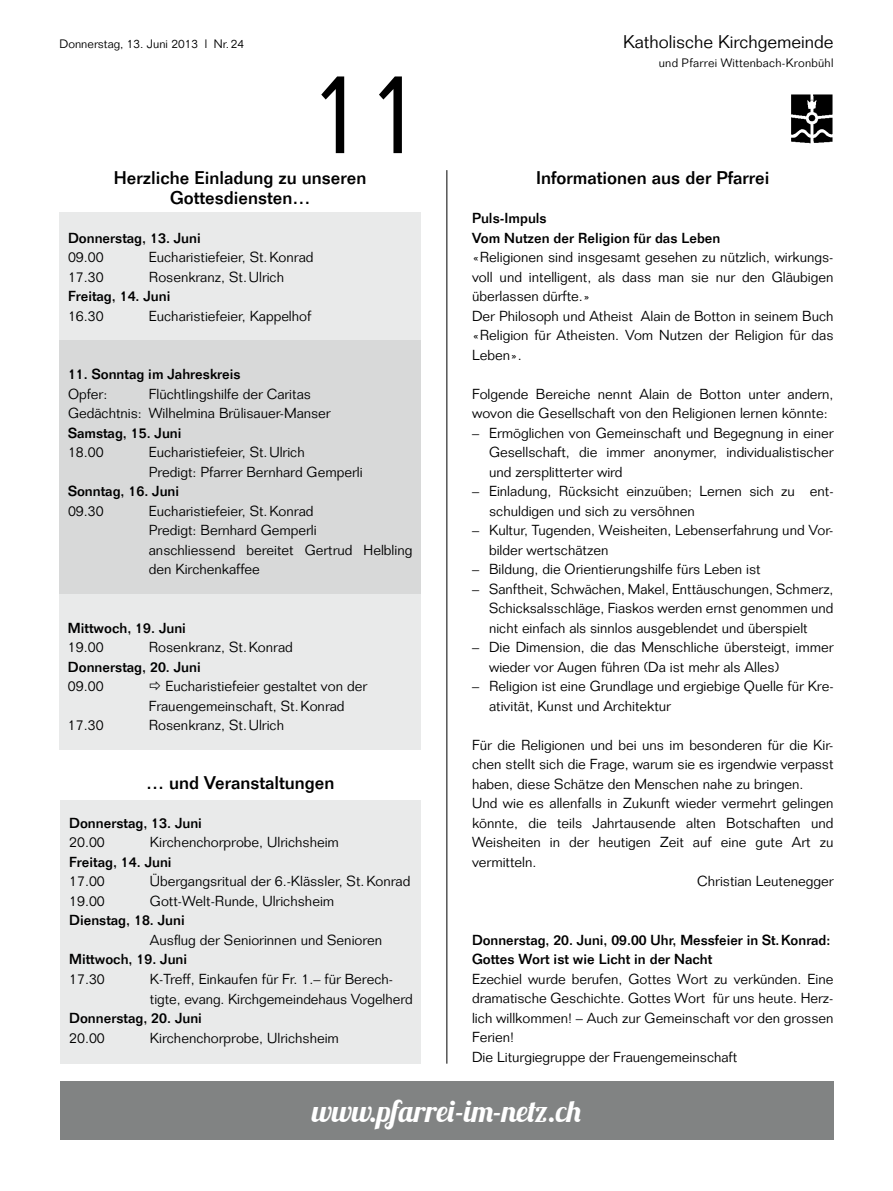
<style>
.page{position:relative;width:893px;height:1191px;background:#fff}
.page>*{position:absolute;margin:0;border:0;box-sizing:border-box;transform-origin:0 0}
.t1{font:300 114px "Folio";color:#000}
.t2{font:30px "Lobster 1.3";color:#fff}
.t3{font:500 18px/19.5px "Folio";color:#000;text-align:center}
.t4{font:300 18px "Folio";color:#000}
.t5{font:300 14.25px/19.5px "Folio";color:#000}
.t6{font:500 14.25px/19.5px "Folio";color:#000}
.t7{font:300 12px "Folio";letter-spacing:.015em;color:#000}
</style>
<div class="page">
<img style="left:791px;top:94px;width:42px;height:49px">
<hr style="left:446px;top:170px;width:1px;height:893px;background:#000">
<div style="left:59px;top:594px;width:362px;height:155px;background:#e9eaea"></div>
<div style="left:60px;top:213px;width:361px;height:127px;background:#e9eaea"></div>
<div style="left:60px;top:340px;width:361px;height:254px;background:#d8d9d9"></div>
<div style="left:61px;top:800px;width:360px;height:263px;background:#e9eaea"></div>
<div style="left:60px;top:1081px;width:773px;height:59px;background:#818383"></div>
<p class="t7" style="left:60px;top:36px;width:186px">Donnerstag, 13. Juni 2013 l Nr.24</p>
<h1 class="t1" style="left:306px;top:45px;width:123px">11</h1>
<p class="t4" style="left:623px;top:31px;width:212px">Katholische Kirchgemeinde</p>
<p class="t7" style="left:659px;top:56px;width:176px">und Pfarrei Wittenbach-Kronbühl</p>
<p class="t3" style="left:114px;top:168px;width:254px">Herzliche Einladung zu unseren<br>Gottesdiensten…</p>
<p class="t3" style="left:536px;top:168px;width:235px">Informationen aus der Pfarrei</p>
<p class="t6" style="left:472px;top:208px;width:250px">Puls-Impuls<br>Vom Nutzen der Religion für das Leben</p>
<p class="t5" style="left:472px;top:247px;width:363px">«Religionen sind insgesamt gesehen zu nützlich, wirkungs&shy;voll und intelligent, als dass man sie nur den Gläubigen überlassen dürfte.»<br>Der Philosoph und Atheist Alain de Botton in seinem Buch «Religion für Atheisten. Vom Nutzen der Religion für das Leben».</p>
<p class="t5" style="left:472px;top:384px;width:363px">Folgende Bereiche nennt Alain de Botton unter andern, wovon die Gesellschaft von den Religionen lernen könnte:</p>
<p class="t5" style="left:489px;top:423px;width:346px;text-align:justify;text-indent:-17px">– Ermöglichen von Gemeinschaft und Begegnung in einer Gesellschaft, die immer anonymer, individualistischer und zersplitterter wird</p>
<p class="t5" style="left:489px;top:481px;width:346px;text-indent:-17px">– Einladung, Rücksicht einzuüben; Lernen sich zu ent&shy;schuldigen und sich zu versöhnen</p>
<p class="t5" style="left:489px;top:520px;width:346px;text-indent:-17px">– Kultur, Tugenden, Weisheiten, Lebenserfahrung und Vor&shy;bilder wertschätzen</p>
<p class="t5" style="left:472px;top:559px;width:290px">– Bildung, die Orientierungshilfe fürs Leben ist</p>
<p class="t5" style="left:489px;top:579px;width:346px;text-align:justify;text-indent:-17px">– Sanftheit, Schwächen, Makel, Enttäuschungen, Schmerz, Schicksalsschläge, Fiaskos werden ernst genommen und nicht einfach als sinnlos ausgeblendet und überspielt</p>
<p class="t5" style="left:489px;top:637px;width:346px;text-indent:-17px">– Die Dimension, die das Menschliche übersteigt, immer wieder vor Augen führen (Da ist mehr als Alles)</p>
<p class="t5" style="left:489px;top:676px;width:346px;text-indent:-17px">– Religion ist eine Grundlage und ergiebige Quelle für Kre&shy;ativität, Kunst und Architektur</p>
<p class="t5" style="left:472px;top:735px;width:363px">Für die Religionen und bei uns im besonderen für die Kir-</p>
<p class="t5" style="left:472px;top:754px;width:363px">chen stellt sich die Frage, warum sie es irgendwie verpasst</p>
<p class="t5" style="left:472px;top:774px;width:333px">haben, diese Schätze den Menschen nahe zu bringen.</p>
<p class="t5" style="left:472px;top:793px;width:363px">Und wie es allenfalls in Zukunft wieder vermehrt gelingen</p>
<p class="t5" style="left:472px;top:813px;width:363px">könnte, die teils Jahrtausende alten Botschaften und</p>
<p class="t5" style="left:472px;top:832px;width:363px">Weisheiten in der heutigen Zeit auf eine gute Art zu</p>
<p class="t5" style="left:472px;top:852px;width:66px">vermitteln.</p>
<p class="t5" style="left:697px;top:871px;width:138px">Christian Leutenegger</p>
<p class="t6" style="left:68px;top:228px;width:134px">Donnerstag, 13. Juni</p>
<p class="t5" style="left:68px;top:247px;width:37px">09.00</p>
<p class="t5" style="left:149px;top:247px;width:166px">Eucharistiefeier, St.Konrad</p>
<p class="t5" style="left:68px;top:267px;width:37px">17.30</p>
<p class="t5" style="left:149px;top:267px;width:137px">Rosenkranz, St.Ulrich</p>
<p class="t6" style="left:68px;top:286px;width:104px">Freitag, 14. Juni</p>
<p class="t5" style="left:68px;top:306px;width:37px">16.30</p>
<p class="t5" style="left:149px;top:306px;width:164px">Eucharistiefeier, Kappelhof</p>
<p class="t6" style="left:68px;top:364px;width:174px">11. Sonntag im Jahreskreis</p>
<p class="t5" style="left:68px;top:384px;width:41px">Opfer:</p>
<p class="t5" style="left:68px;top:384px;width:264px;text-indent:81px">Flüchtlingshilfe der Caritas<br>Gedächtnis: Wilhelmina Brülisauer-Manser</p>
<p class="t6" style="left:68px;top:423px;width:115px">Samstag, 15. Juni</p>
<p class="t5" style="left:68px;top:442px;width:37px">18.00</p>
<p class="t5" style="left:149px;top:442px;width:215px">Eucharistiefeier, St.Ulrich<br>Predigt: Pfarrer Bernhard Gemperli</p>
<p class="t6" style="left:68px;top:481px;width:113px">Sonntag, 16. Juni</p>
<p class="t5" style="left:68px;top:501px;width:37px">09.30</p>
<p class="t5" style="left:149px;top:501px;width:265px">Eucharistiefeier, St.Konrad<br>Predigt: Bernhard Gemperli<br>anschliessend bereitet Gertrud Helbling den Kirchenkaffee</p>
<p class="t6" style="left:68px;top:618px;width:120px">Mittwoch, 19. Juni</p>
<p class="t5" style="left:68px;top:637px;width:37px">19.00</p>
<p class="t5" style="left:149px;top:637px;width:146px">Rosenkranz, St.Konrad</p>
<p class="t6" style="left:68px;top:657px;width:134px">Donnerstag, 20. Juni</p>
<p class="t5" style="left:68px;top:676px;width:37px">09.00</p>
<p class="t5" style="left:149px;top:676px;width:220px;text-indent:17px">Eucharistiefeier gestaltet von der<br>Frauengemeinschaft, St.Konrad</p>
<p class="t5" style="left:68px;top:715px;width:37px">17.30</p>
<p class="t5" style="left:149px;top:715px;width:137px">Rosenkranz, St.Ulrich</p>
<p class="t3" style="left:146px;top:772px;width:190px">… und Veranstaltungen</p>
<p class="t6" style="left:69px;top:813px;width:134px">Donnerstag, 13. Juni</p>
<p class="t5" style="left:69px;top:832px;width:37px">20.00</p>
<p class="t5" style="left:150px;top:832px;width:190px">Kirchenchorprobe, Ulrichsheim</p>
<p class="t6" style="left:69px;top:852px;width:104px">Freitag, 14. Juni</p>
<p class="t5" style="left:69px;top:871px;width:37px">17.00</p>
<p class="t5" style="left:150px;top:871px;width:262px">Übergangsritual der 6.-Klässler, St.Konrad</p>
<p class="t5" style="left:69px;top:891px;width:37px">19.00</p>
<p class="t5" style="left:150px;top:891px;width:186px">Gott-Welt-Runde, Ulrichsheim</p>
<p class="t6" style="left:69px;top:910px;width:117px">Dienstag, 18. Juni</p>
<p class="t5" style="left:150px;top:930px;width:234px">Ausflug der Seniorinnen und Senioren</p>
<p class="t6" style="left:69px;top:949px;width:120px">Mittwoch, 19. Juni</p>
<p class="t5" style="left:69px;top:969px;width:37px">17.30</p>
<p class="t5" style="left:150px;top:969px;width:264px">K-Treff, Einkaufen für Fr. 1.– für Berech&shy;tigte, evang. Kirchgemeindehaus Vogelherd</p>
<p class="t6" style="left:69px;top:1008px;width:134px">Donnerstag, 20. Juni</p>
<p class="t5" style="left:69px;top:1027px;width:37px">20.00</p>
<p class="t5" style="left:150px;top:1027px;width:190px">Kirchenchorprobe, Ulrichsheim</p>
<p class="t6" style="left:472px;top:930px;width:360px">Donnerstag, 20. Juni, 09.00 Uhr, Messfeier in St.Konrad:<br>Gottes Wort ist wie Licht in der Nacht</p>
<p class="t5" style="left:472px;top:969px;width:363px">Ezechiel wurde berufen, Gottes Wort zu verkünden. Eine dramatische Geschichte. Gottes Wort für uns heute. Herz&shy;lich willkommen! – Auch zur Gemeinschaft vor den grossen Ferien!<br>Die Liturgiegruppe der Frauengemeinschaft</p>
<h2 class="t2" style="left:312px;top:1092px;width:271px">www.pfarrei-im-netz.ch</h2>
</div>
